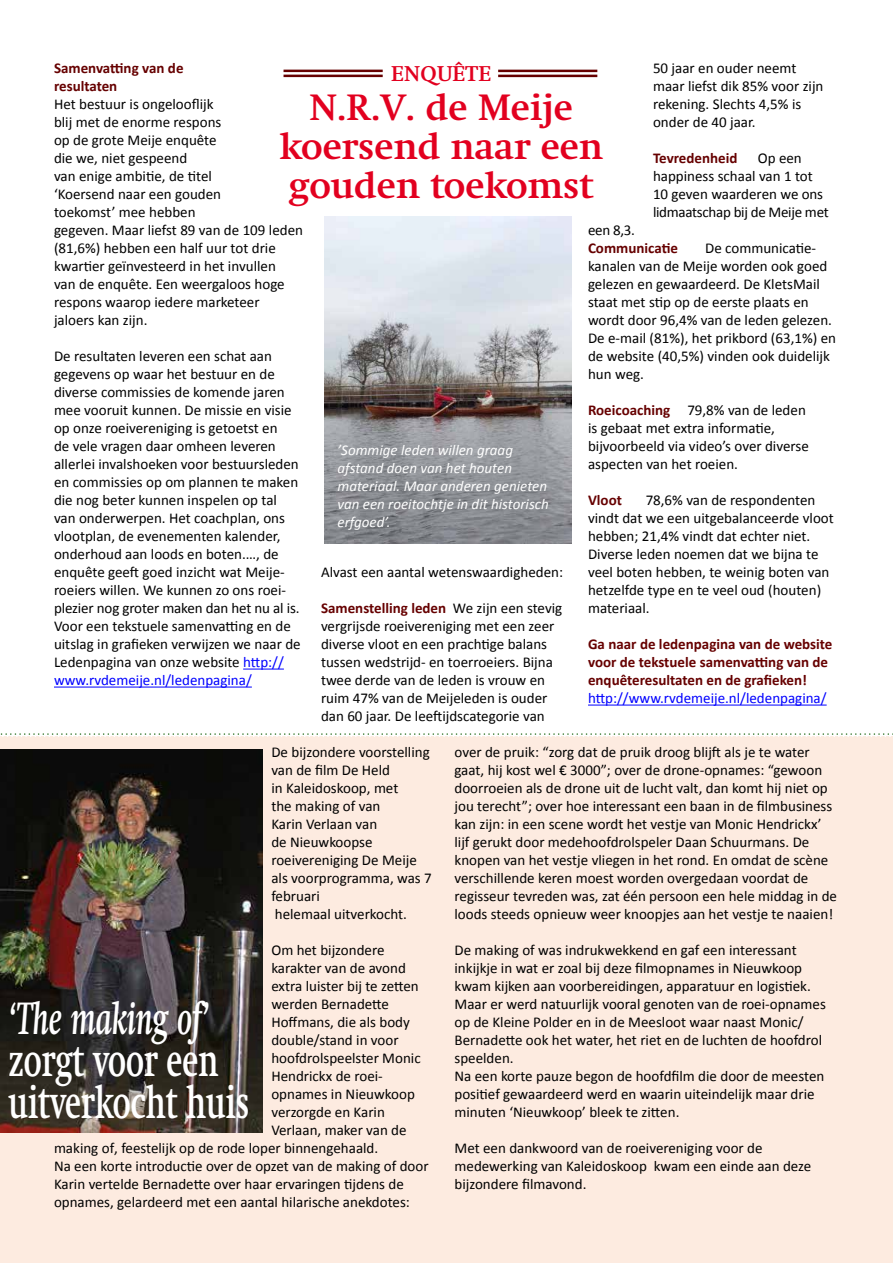
<style>
.page{position:relative;width:893px;height:1263px;background:#fff}
.page>*{position:absolute;margin:0;border:0;box-sizing:border-box;transform-origin:0 0}
.t1{font:700 45px/42px "Swift 1 OT";color:#fff;scale:.67 1}
.t2{font:italic 700 45px "Swift 1 OT";color:#fff;scale:.67 1}
.t3{font:700 36px/39px "Swift 1 OT";color:#e2001f;text-align:center}
.t4{font:700 21px "Swift 1 OT";letter-spacing:.01em;color:#e2001f}
.t5{font:15px/18px "Calibri";color:#000}
.t6{font:700 15px/18px "Calibri";color:#600}
.t7{font:italic 15px/18px "Calibri";color:#fff}
.t8{font:15px "Calibri";color:#00f}
.s1{color:#00f}
.s2{font-weight:700;color:#600}
</style>
<div class="page">
<div style="left:0;top:736px;width:893px;height:527px;background:#fdebe0"></div>
<svg style="left:0;top:733px;width:893px;height:4px"></svg>
<hr style="left:243px;top:668px;width:41px;height:1px;background:#00f">
<hr style="left:54px;top:686px;width:198px;height:1px;background:#00f">
<hr style="left:588px;top:704px;width:239px;height:1px;background:#00f">
<img style="left:324px;top:216px;width:248px;height:328px">
<img style="left:0;top:749px;width:263px;height:384px">
<hr style="left:284px;top:75px;width:99px;height:2px;background:#600">
<hr style="left:284px;top:70px;width:99px;height:2px;background:#600">
<hr style="left:498px;top:75px;width:99px;height:2px;background:#600">
<hr style="left:498px;top:70px;width:99px;height:2px;background:#600">
<h3 class="t4" style="left:391px;top:61px;width:100px">Enquête</h3>
<h2 class="t3" style="left:279px;top:88px;width:325px">N.R.V. de Meije koersend naar een gouden toekomst</h2>
<p class="t6" style="left:54px;top:59px;width:131px">Samenvatting van de resultaten</p>
<p class="t5" style="left:54px;top:95px;width:251px">Het bestuur is ongelooflijk<br>blij met de enorme respons<br>op de grote Meije enquête<br>die we, niet gespeend<br>van enige ambitie, de titel<br>‘Koersend naar een gouden<br>toekomst’ mee hebben<br>gegeven. Maar liefst 89 van de 109 leden (81,6%) hebben een half uur tot drie kwartier geïnvesteerd in het invullen<br>van de enquête. Een weergaloos hoge respons waarop iedere marketeer jaloers kan zijn.</p>
<p class="t5" style="left:54px;top:347px;width:248px">De resultaten leveren een schat aan gegevens op waar het bestuur en de diverse commissies de komende jaren mee vooruit kunnen. De missie en visie op onze roeivereniging is getoetst en<br>de vele vragen daar omheen leveren allerlei invalshoeken voor bestuursleden en commissies op om plannen te maken die nog beter kunnen inspelen op tal van onderwerpen. Het coachplan, ons vlootplan, de evenementen kalender, onderhoud aan loods en boten.…, de enquête geeft goed inzicht wat Meije&shy;roeiers willen. We kunnen zo ons roei&shy;plezier nog groter maken dan het nu al is.<br>Voor een tekstuele samenvatting en de uitslag in grafieken verwijzen we naar de Ledenpagina van onze website <span class="s1">http:// www.rvdemeije.nl/ledenpagina/</span></p>
<p class="t5" style="left:653px;top:59px;width:172px">50 jaar en ouder neemt maar liefst dik 85% voor zijn rekening. Slechts 4,5% is onder de 40 jaar.</p>
<p class="t6" style="left:653px;top:149px;width:86px">Tevredenheid</p>
<p class="t5" style="left:653px;top:149px;width:177px;text-indent:105px">Op een happiness schaal van 1 tot<br>10 geven waarderen we ons lidmaatschap bij de Meije met</p>
<p class="t5" style="left:588px;top:221px;width:48px">een 8,3.</p>
<p class="t6" style="left:588px;top:239px;width:91px">Communicatie</p>
<p class="t5" style="left:588px;top:239px;width:249px;text-indent:117px">De communicatie&shy;kanalen van de Meije worden ook goed gelezen en gewaardeerd. De KletsMail staat met stip op de eerste plaats en wordt door 96,4% van de leden gelezen.<br>De e-mail (81%), het prikbord (63,1%) en de website (40,5%) vinden ook duidelijk hun weg.</p>
<p class="t5" style="left:588px;top:401px;width:222px"><span class="s2">Roeicoaching</span> 79,8% van de leden is gebaat met extra informatie, bijvoorbeeld via video’s over diverse aspecten van het roeien.</p>
<p class="t6" style="left:588px;top:491px;width:35px">Vloot</p>
<p class="t7" style="left:338px;top:440px;width:213px">’Sommige leden willen graag afstand doen van het houten materiaal. Maar anderen genieten van een roeitochtje in dit historisch erfgoed’.</p>
<p class="t5" style="left:588px;top:491px;width:247px;text-indent:58px">78,6% van de respondenten vindt dat we een uitgebalanceerde vloot hebben; 21,4% vindt dat echter niet.<br>Diverse leden noemen dat we bijna te veel boten hebben, te weinig boten van hetzelfde type en te veel oud (houten) materiaal.</p>
<p class="t6" style="left:588px;top:635px;width:246px">Ga naar de ledenpagina van de website voor de tekstuele samenvatting van de enquêteresultaten en de grafieken!</p>
<p class="t8" style="left:588px;top:689px;width:240px">http://www.rvdemeije.nl/ledenpagina/</p>
<p class="t5" style="left:321px;top:563px;width:244px">Alvast een aantal wetenswaardigheden:</p>
<p class="t5" style="left:321px;top:599px;width:243px"><span class="s2">Samenstelling leden</span> We zijn een stevig vergrijsde roeivereniging met een zeer diverse vloot en een prachtige balans tussen wedstrijd- en toerroeiers. Bijna twee derde van de leden is vrouw en ruim 47% van de Meijeleden is ouder dan 60 jaar. De leeftijdscategorie van</p>
<p class="t5" style="left:271px;top:743px;width:162px">De bijzondere voorstelling van de film De Held<br>in Kaleidoskoop, met<br>the making of van<br>Karin Verlaan van<br>de Nieuwkoopse roeivereniging De Meije als voorprogramma, was 7 februari<br>helemaal uitverkocht.</p>
<p class="t5" style="left:271px;top:941px;width:115px">Om het bijzondere</p>
<p class="t5" style="left:271px;top:959px;width:136px">karakter van de avond</p>
<p class="t5" style="left:271px;top:977px;width:149px">extra luister bij te zetten</p>
<p class="t5" style="left:271px;top:995px;width:119px">werden Bernadette</p>
<p class="t5" style="left:271px;top:1013px;width:140px">Hoffmans, die als body</p>
<p class="t5" style="left:271px;top:1031px;width:129px">double/stand in voor</p>
<p class="t5" style="left:271px;top:1049px;width:151px">hoofdrolspeelster Monic</p>
<p class="t5" style="left:271px;top:1067px;width:113px">Hendrickx de roei-</p>
<p class="t5" style="left:271px;top:1085px;width:145px">opnames in Nieuwkoop</p>
<p class="t5" style="left:271px;top:1103px;width:115px">verzorgde en Karin</p>
<p class="t5" style="left:271px;top:1121px;width:137px">Verlaan, maker van de</p>
<p class="t5" style="left:54px;top:1139px;width:326px">making of, feestelijk op de rode loper binnengehaald.</p>
<p class="t5" style="left:54px;top:1157px;width:376px">Na een korte introductie over de opzet van de making of door</p>
<p class="t5" style="left:54px;top:1175px;width:351px">Karin vertelde Bernadette over haar ervaringen tijdens de</p>
<p class="t5" style="left:54px;top:1193px;width:357px">opnames, gelardeerd met een aantal hilarische anekdotes:</p>
<h1 class="t2" style="left:9px;top:992px;width:301px">‘The making of’</h1>
<h1 class="t1" style="left:9px;top:1040px;width:361px">zorgt voor een uitverkocht huis</h1>
<p class="t5" style="left:454px;top:743px;width:384px">over de pruik: “zorg dat de pruik droog blijft als je te water gaat, hij kost wel € 3000”; over de drone-opnames: “gewoon doorroeien als de drone uit de lucht valt, dan komt hij niet op jou terecht”; over hoe interessant een baan in de filmbusiness kan zijn: in een scene wordt het vestje van Monic Hendrickx’ lijf gerukt door medehoofdrolspeler Daan Schuurmans. De knopen van het vestje vliegen in het rond. En omdat de scène verschillende keren moest worden overgedaan voordat de regisseur tevreden was, zat één persoon een hele middag in de loods steeds opnieuw weer knoopjes aan het vestje te naaien!</p>
<p class="t5" style="left:454px;top:941px;width:373px">De making of was indrukwekkend en gaf een interessant inkijkje in wat er zoal bij deze filmopnames in Nieuwkoop kwam kijken aan voorbereidingen, apparatuur en logistiek.<br>Maar er werd natuurlijk vooral genoten van de roei-opnames op de Kleine Polder en in de Meesloot waar naast Monic/ Bernadette ook het water, het riet en de luchten de hoofdrol speelden.<br>Na een korte pauze begon de hoofdfilm die door de meesten positief gewaardeerd werd en waarin uiteindelijk maar drie minuten ‘Nieuwkoop’ bleek te zitten.</p>
<p class="t5" style="left:454px;top:1139px;width:358px">Met een dankwoord van de roeivereniging voor de medewerking van Kaleidoskoop kwam een einde aan deze bijzondere filmavond.</p>
</div>
